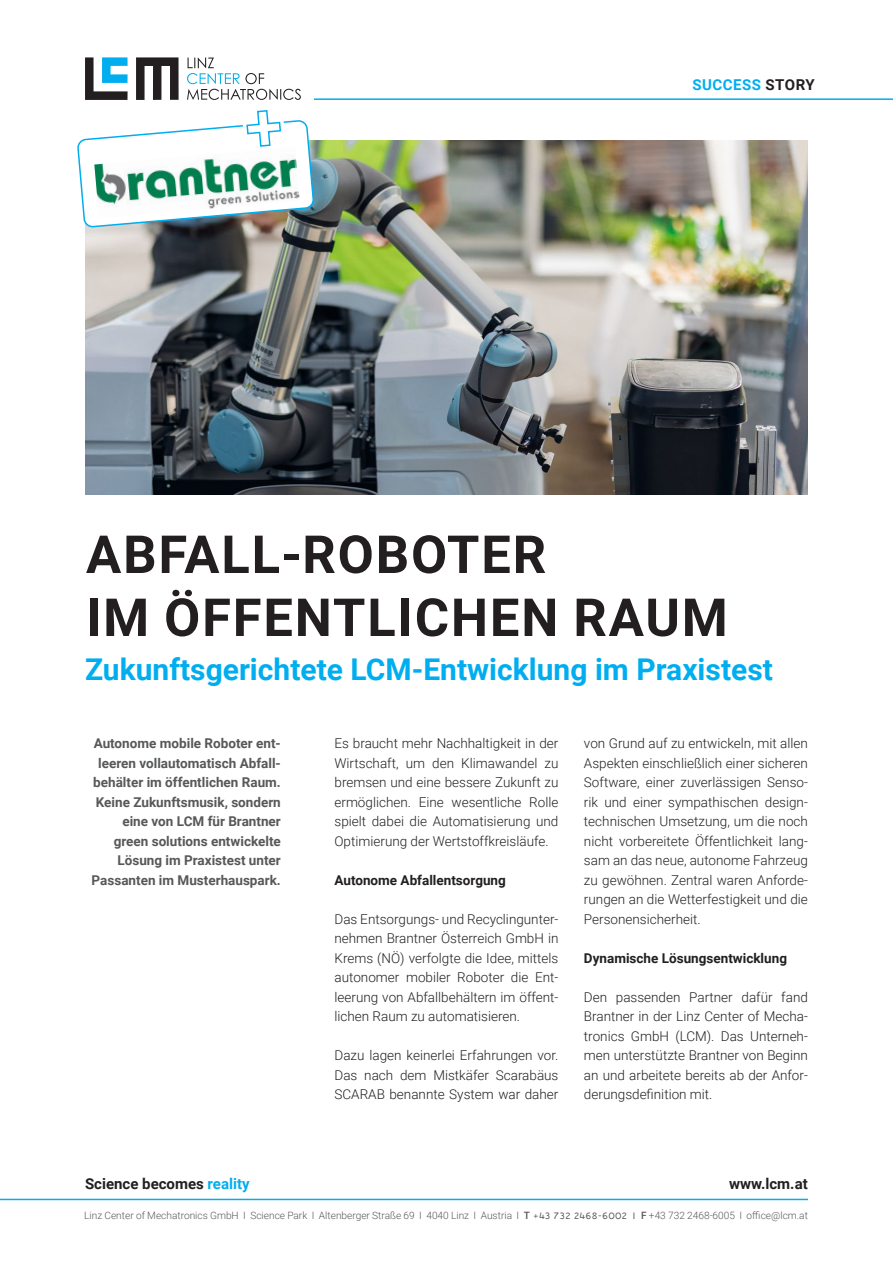
<style>
.page{position:relative;width:893px;height:1263px;background:#fff}
.page>*{position:absolute;margin:0;border:0;box-sizing:border-box;transform-origin:0 0}
.t1{font:700 52.5px/63px "Roboto";letter-spacing:.035em;color:#231f20}
.t2{font:700 30px "Roboto";color:#00aeef}
.t3{font:700 15px "Roboto";color:#231f20}
.t4{font:700 15px "Roboto";letter-spacing:.035em;color:#00aeef}
.LCM_Fließtext{font:300 13.5px/19.5px "Roboto";color:#231f20;text-align:justify}
.LCM_Einleitung{font:700 13.5px/19.5px "Roboto";color:#57585a;text-align:right}
.LCM_Fließtext-2{font:700 13.5px "Roboto";color:#231f20}
.t5{font:300 10.2px "Roboto";color:#57585a}
.s1{color:#231f20}
.s2{color:#00aeef}
.s3{font-weight:500}
.s4{font-family:"Raavi";font-weight:400}
</style>
<div class="page">
<hr style="left:0;top:1199px;width:808px;height:1px;background:#00aeef">
<svg style="left:136px;top:57px;width:43px;height:43px"></svg>
<svg style="left:85px;top:57px;width:43px;height:43px"></svg>
<svg style="left:187px;top:58px;width:114px;height:42px"></svg>
<hr style="left:314px;top:98px;width:579px;height:2px;background:#00aeef">
<img style="left:85px;top:141px;width:723px;height:354px">
<svg style="left:78px;top:110px;width:236px;height:117px"></svg>
<p class="t4" style="left:692px;top:74px;width:124px">SUCCESS <span class="s1">STORY</span></p>
<p class="t1" style="left:86px;top:521px;width:643px">ABFALL-ROBOTER<br>IM ÖFFENTLICHEN RAUM</p>
<p class="t2" style="left:85px;top:649px;width:689px">Zukunftsgerichtete LCM-Entwicklung im Praxistest</p>
<p class="LCM_Einleitung" style="left:92px;top:733px;width:191px">Autonome mobile Roboter ent&shy;leeren vollautomatisch Abfall&shy;behälter im öffentlichen Raum.<br>Keine Zukunftsmusik, sondern eine von LCM für Brantner green solutions entwickelte<br>Lösung im Praxistest unter<br>Passanten im Musterhauspark.</p>
<p class="LCM_Fließtext" style="left:334px;top:733px;width:225px">Es braucht mehr Nachhaltigkeit in der Wirtschaft, um den Klimawandel zu bremsen und eine bessere Zukunft zu ermöglichen. Eine wesentliche Rolle spielt dabei die Automatisierung und Optimierung der Wertstoffkreisläufe.</p>
<p class="LCM_Fließtext-2" style="left:334px;top:870px;width:173px">Autonome Abfallentsorgung</p>
<p class="LCM_Fließtext" style="left:334px;top:908px;width:225px">Das Entsorgungs- und Recyclingunter&shy;nehmen Brantner Österreich GmbH in Krems (NÖ) verfolgte die Idee, mittels autonomer mobiler Roboter die Ent&shy;leerung von Abfallbehältern im öffent&shy;lichen Raum zu automatisieren.</p>
<p class="LCM_Fließtext" style="left:334px;top:1045px;width:225px">Dazu lagen keinerlei Erfahrungen vor.<br>Das nach dem Mistkäfer Scarabäus SCARAB benannte System war daher</p>
<p class="LCM_Fließtext" style="left:584px;top:733px;width:225px">von Grund auf zu entwickeln, mit allen Aspekten einschließlich einer sicheren Software, einer zuverlässigen Senso&shy;rik und einer sympathischen design&shy;technischen Umsetzung, um die noch nicht vorbereitete Öffentlichkeit lang&shy;sam an das neue, autonome Fahrzeug zu gewöhnen. Zentral waren Anforde&shy;rungen an die Wetterfestigkeit und die Personensicherheit.</p>
<p class="LCM_Fließtext-2" style="left:584px;top:948px;width:205px">Dynamische Lösungsentwicklung</p>
<p class="LCM_Fließtext" style="left:584px;top:986px;width:225px">Den passenden Partner dafür fand Brantner in der Linz Center of Mecha&shy;tronics GmbH (LCM). Das Unterneh&shy;men unterstützte Brantner von Beginn an und arbeitete bereits ab der Anfor&shy;derungsdefinition mit.</p>
<p class="t3" style="left:85px;top:1173px;width:166px">Science becomes <span class="s2">reality</span></p>
<p class="t3" style="left:729px;top:1173px;width:80px">www.lcm.at</p>
<p class="t5" style="left:84px;top:1208px;width:725px">Linz Center of Mechatronics GmbH I Science Park I Altenberger Straße 69 I 4040 Linz I Austria I <span class="s3">T</span> <span class="s4">+43 732 2468-6002 I</span> <span class="s3">F</span> +43 732 2468-6005 I office@lcm.at</p>
</div>
